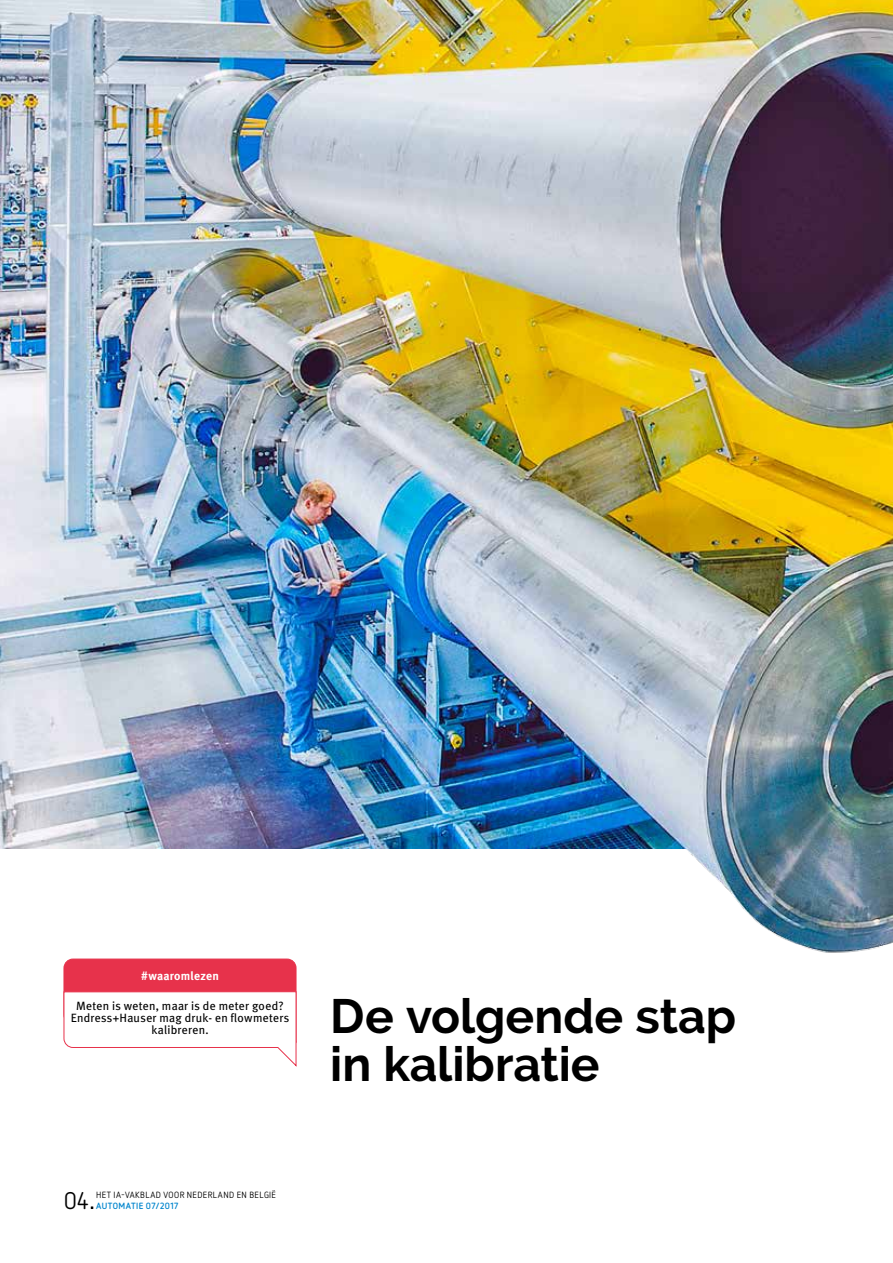
<style>
.page{position:relative;width:893px;height:1263px;background:#fff}
.page>*{position:absolute;margin:0;border:0;box-sizing:border-box;transform-origin:0 0}
.t1{font:700 48px/48px "Raleway";color:#000}
.t2{font:24px "Netto OT";color:#000}
.t3{font:12px/12px "Meta Plus";letter-spacing:.02em;color:#000;text-align:center}
.t4{font:700 12px "Meta Plus";letter-spacing:.015em;color:#fff}
.t5{font:9px "Netto OT";letter-spacing:.05em;color:#000}
.t6{font:700 9px "Netto OT";letter-spacing:.045em;color:#0085cd}
</style>
<div class="page">
<img style="left:63px;top:849px;width:830px;height:149px">
<img style="left:0;top:0;width:893px;height:849px">
<svg style="left:64px;top:959px;width:232px;height:107px"></svg>
<p class="t4" style="left:141px;top:969px;width:79px">#waaromlezen</p>
<p class="t3" style="left:71px;top:1000px;width:220px">Meten is weten, maar is de meter goed?<br>Endress+Hauser mag druk- en flowmeters kalibreren.</p>
<h2 class="t2" style="left:64px;top:1186px;width:26px">04</h2>
<p class="t5" style="left:96px;top:1190px;width:181px">HET IA-VAKBLAD VOOR NEDERLAND EN BELGIË</p>
<p class="t6" style="left:96px;top:1200px;width:84px">AUTOMATIE 07/2017</p>
<h1 class="t1" style="left:330px;top:992px;width:407px">De volgende stap in kalibratie</h1>
</div>
